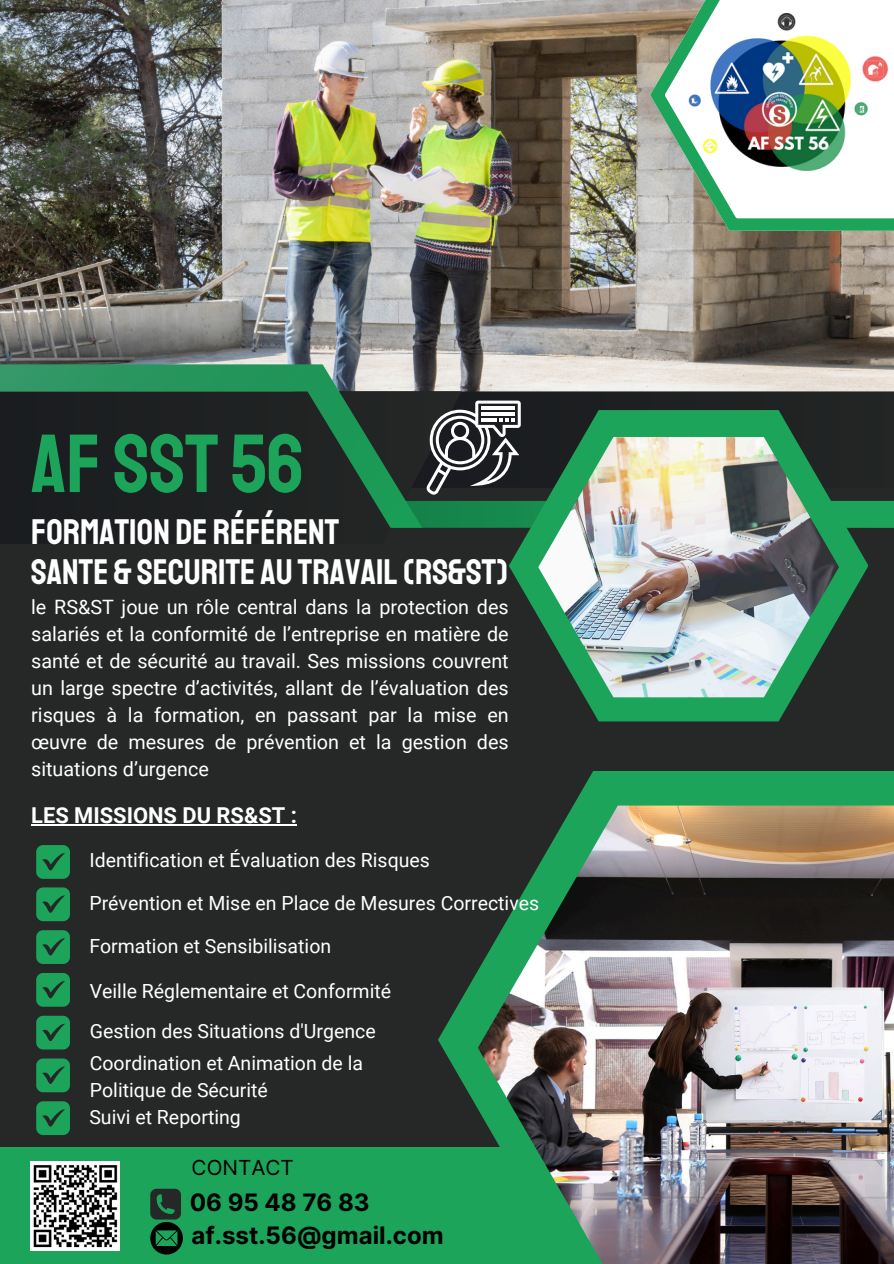
<style>
.page{position:relative;width:894px;height:1264px;background:#fff}
.page>*{position:absolute;margin:0;border:0;box-sizing:border-box;transform-origin:0 0}
.t1{font:82.5px "Staatliches";color:#1ba45a}
.t2{font:36px "Staatliches";color:#fff}
.t3{font:700 24px "Inter";color:#000}
.t4{font:700 21.9px "Roboto";color:#fff}
.t5{font:20.7px "Inter";color:#000}
.t6{font:19.8px/27px "Roboto";color:#fff;text-align:justify}
.t7{font:19.5px/27px "Roboto";color:#fff}
</style>
<div class="page">
<div style="left:0;top:0;width:893px;height:1263px;background:#252827"></div>
<img style="left:0;top:0;width:893px;height:391px">
<svg style="left:461px;top:391px;width:432px;height:110px"></svg>
<svg style="left:0;top:391px;width:461px;height:153px"></svg>
<svg style="left:422px;top:501px;width:471px;height:27px;background:#168c4e"></svg>
<svg style="left:0;top:364px;width:422px;height:164px"></svg>
<svg style="left:508px;top:410px;width:359px;height:311px"></svg>
<img style="left:538px;top:437px;width:300px;height:260px">
<div style="left:0;top:1147px;width:893px;height:116px;background:#1ba45a"></div>
<svg style="left:438px;top:771px;width:455px;height:336px"></svg>
<img style="left:477px;top:805px;width:416px;height:458px">
<svg style="left:650px;top:0;width:243px;height:230px;background:#bbd1c0"></svg>
<svg style="left:36px;top:845px;width:34px;height:33px"></svg>
<img style="left:31px;top:1161px;width:89px;height:89px">
<img style="left:683px;top:13px;width:210px;height:158px">
<svg style="left:150px;top:1188px;width:33px;height:66px"></svg>
<svg style="left:36px;top:887px;width:34px;height:34px"></svg>
<svg style="left:36px;top:930px;width:34px;height:33px"></svg>
<svg style="left:36px;top:973px;width:34px;height:33px"></svg>
<svg style="left:36px;top:1015px;width:34px;height:34px"></svg>
<svg style="left:36px;top:1058px;width:34px;height:34px"></svg>
<svg style="left:36px;top:1101px;width:34px;height:34px"></svg>
<svg style="left:426px;top:400px;width:94px;height:94px"></svg>
<hr style="left:31px;top:824px;width:266px;height:1px;background:#fff">
<p class="t1" style="left:31px;top:413px;width:274px">AF SST 56</p>
<p class="t2" style="left:31px;top:510px;width:309px">FORMATION DE RÉFÉRENT</p>
<h2 class="t2" style="left:31px;top:550px;width:478px">SANTE &amp; SECURITE AU TRAVAIL(RS&amp;ST)</h2>
<p class="t6" style="left:31px;top:593px;width:479px">le RS&amp;ST joue un rôle central dans la protection des salariés et la conformité de l’entreprise en matière de santé et de sécurité au travail. Ses missions couvrent un large spectre d’activités, allant de l’évaluation des risques à la formation, en passant par la mise en œuvre de mesures de prévention et la gestion des situations d’urgence</p>
<h3 class="t4" style="left:31px;top:802px;width:267px">LES MISSIONS DU RS&amp;ST :</h3>
<h4 class="t7" style="left:89px;top:846px;width:342px">Identification et Évaluation des Risques</h4>
<p class="t7" style="left:89px;top:889px;width:451px">Prévention et Mise en Place de Mesures Correctives</p>
<p class="t7" style="left:89px;top:933px;width:243px">Formation et Sensibilisation</p>
<p class="t7" style="left:90px;top:977px;width:303px">Veille Réglementaire et Conformité</p>
<p class="t7" style="left:90px;top:1018px;width:287px">Gestion des Situations d'Urgence</p>
<p class="t7" style="left:90px;top:1049px;width:275px">Coordination et Animation de la<br>Politique de Sécurité</p>
<p class="t7" style="left:89px;top:1103px;width:153px">Suivi et Reporting</p>
<p class="t5" style="left:191px;top:1155px;width:104px">CONTACT</p>
<p class="t3" style="left:190px;top:1187px;width:181px">06 95 48 76 83</p>
<p class="t3" style="left:191px;top:1221px;width:253px">af.sst.56@gmail.com</p>
</div>
